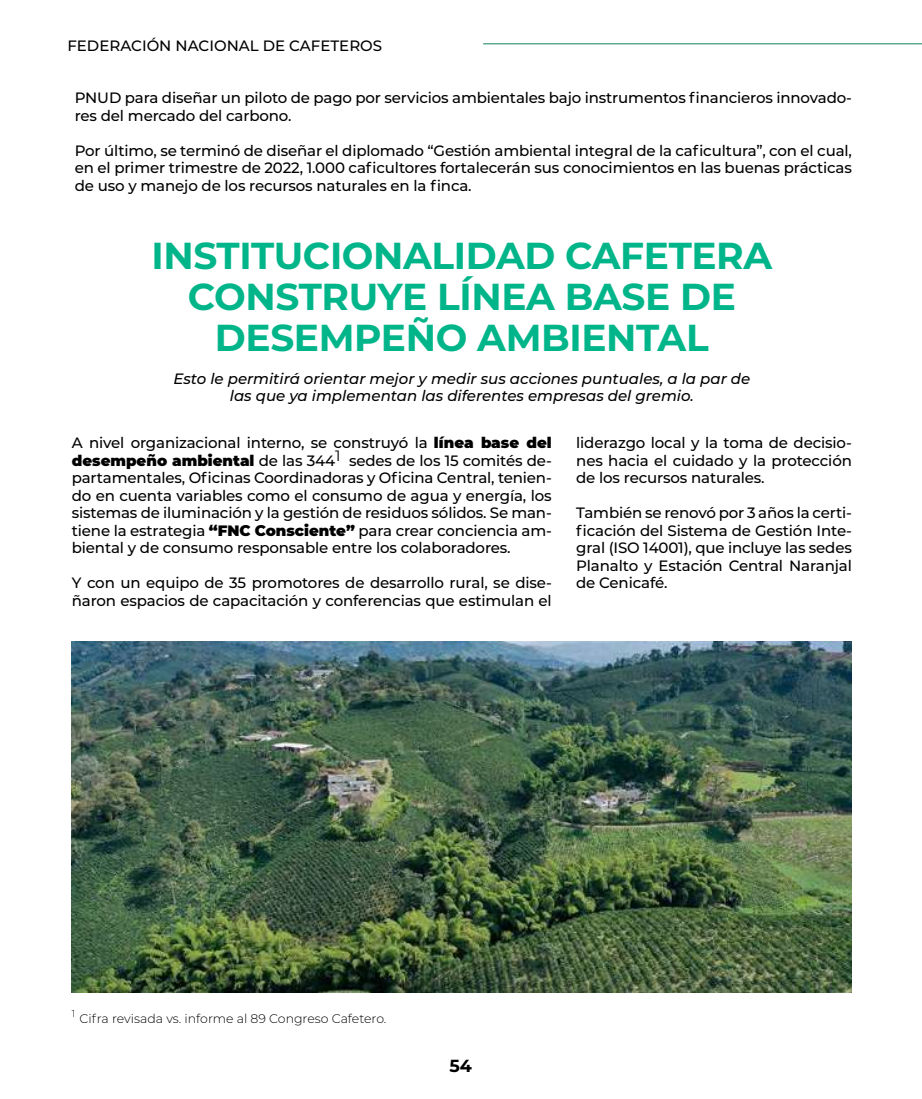
<style>
.page{position:relative;width:922px;height:1099px;background:#fff}
.page>*{position:absolute;margin:0;border:0;box-sizing:border-box;transform-origin:0 0}
.t1{font:700 37.5px/41.2px "Montserrat";letter-spacing:-.01em;color:#00b589;text-align:center}
.t2{font:700 17.5px "Montserrat";color:#000}
.t3{font:500 15px/17.5px "Montserrat";letter-spacing:-.01em;color:#000;text-align:justify}
.t4{font:italic 500 15px/17.5px "Montserrat";color:#000;text-align:center}
.t5{font:300 12.5px "Montserrat";color:#000}
.t6{font:300 10px "Montserrat";color:#000}
.s1{font-weight:900}
</style>
<div class="page">
<hr style="left:483px;top:43px;width:438px;height:1px;background:#3c9b76">
<img style="left:72px;top:641px;width:779px;height:351px">
<p class="t3" style="left:67px;top:36px;width:316px">FEDERACIÓN NACIONAL DE CAFETEROS</p>
<p class="t3" style="left:75px;top:88px;width:778px">PNUD para diseñar un piloto de pago por servicios ambientales bajo instrumentos financieros innovado&shy;res del mercado del carbono.</p>
<p class="t3" style="left:75px;top:141px;width:778px">Por último, se terminó de diseñar el diplomado “Gestión ambiental integral de la caficultura”, con el cual, en el primer trimestre de 2022, 1.000 caficultores fortalecerán sus conocimientos en las buenas prácticas de uso y manejo de los recursos naturales en la finca.</p>
<h1 class="t1" style="left:151px;top:233px;width:622px">INSTITUCIONALIDAD CAFETERA<br>CONSTRUYE LÍNEA BASE DE<br>DESEMPEÑO AMBIENTAL</h1>
<p class="t4" style="left:173px;top:369px;width:578px">Esto le permitirá orientar mejor y medir sus acciones puntuales, a la par de las que ya implementan las diferentes empresas del gremio.</p>
<p class="t3" style="left:72px;top:433px;width:481px">A nivel organizacional interno, se construyó la <span class="s1">línea base del desempeño ambiental</span> de las 344<sup>1</sup> sedes de los 15 comités de&shy;partamentales, Oficinas Coordinadoras y Oficina Central, tenien&shy;do en cuenta variables como el consumo de agua y energía, los sistemas de iluminación y la gestión de residuos sólidos. Se man&shy;tiene la estrategia <span class="s1">“FNC Consciente”</span> para crear conciencia am&shy;biental y de consumo responsable entre los colaboradores.</p>
<p class="t3" style="left:72px;top:573px;width:481px">Y con un equipo de 35 promotores de desarrollo rural, se dise&shy;ñaron espacios de capacitación y conferencias que estimulan el</p>
<p class="t3" style="left:576px;top:433px;width:277px">liderazgo local y la toma de decisio&shy;nes hacia el cuidado y la protección de los recursos naturales.</p>
<p class="t3" style="left:576px;top:503px;width:277px">También se renovó por 3 años la certi&shy;ficación del Sistema de Gestión Inte&shy;gral (ISO 14001), que incluye las sedes Planalto y Estación Central Naranjal de Cenicafé.</p>
<p class="t6" style="left:72px;top:1006px;width:5px">1</p>
<p class="t5" style="left:79px;top:1009px;width:308px">Cifra revisada vs. informe al 89 Congreso Cafetero.</p>
<p class="t2" style="left:449px;top:1052px;width:24px">54</p>
</div>
